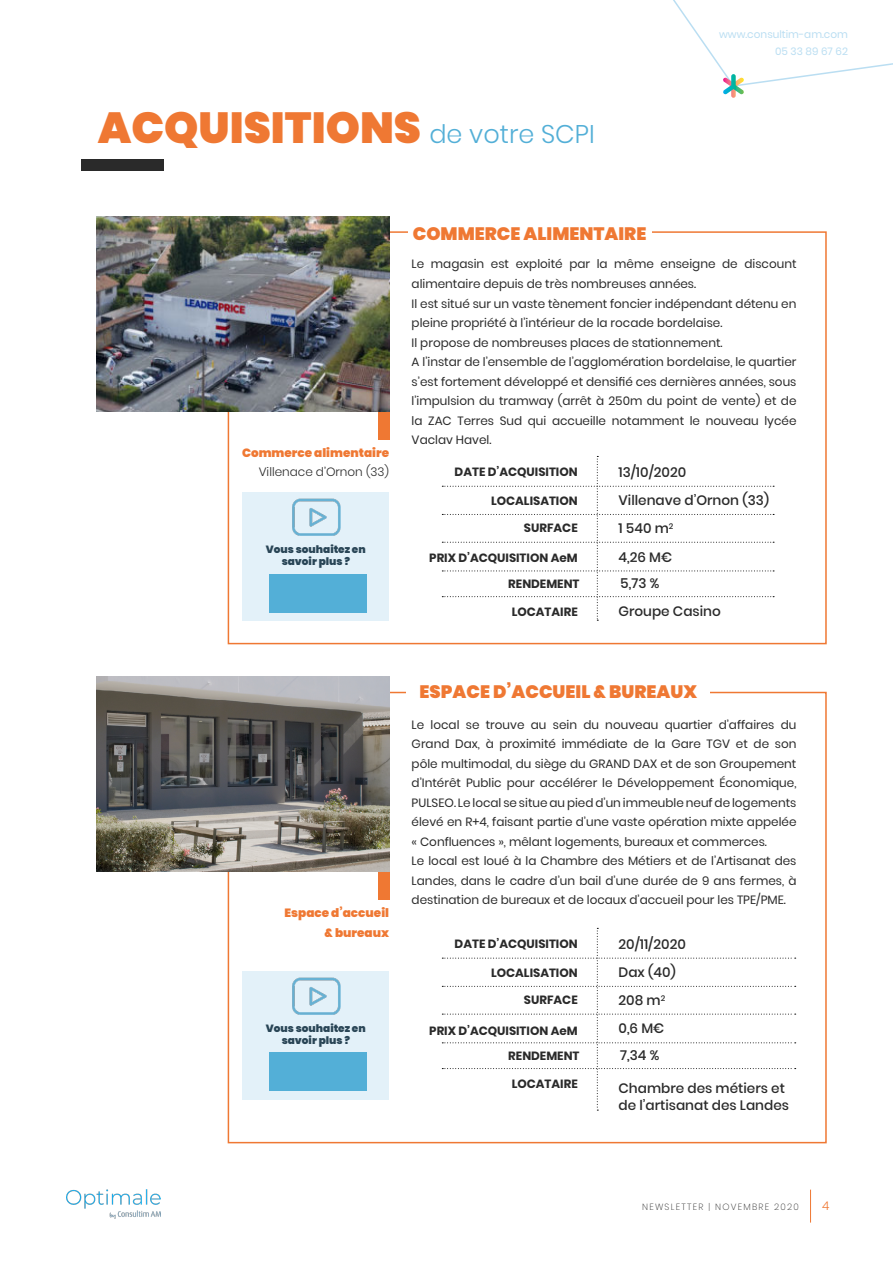
<style>
.page{position:relative;width:893px;height:1263px;background:#fff}
.page>*{position:absolute;margin:0;border:0;box-sizing:border-box;transform-origin:0 0}
.t1{font:900 43.5px "Poppins";color:#ef7833}
.t2{font:900 18px "Poppins";color:#ef7833}
.t3{font:500 13.65px/28.2px "Poppins";color:#2a2a2a}
.t4{font:12px/19.5px "Poppins";color:#2a2a2a}
.t5{font:700 12px "Poppins";color:#2a2a2a}
.t6{font:900 12px/19.5px "Poppins";color:#ef7833;text-align:right}
.t7{font:300 12px "Poppins";color:#2a2a2a}
.t8{font:300 12px "Poppins";color:#ef7833}
.t9{font:900 10.5px/12.6px "Poppins";color:#294556;text-align:center}
.t10{font:10.5px/16.5px "Poppins";color:#badef2;text-align:right}
.t11{font:200 9px "Poppins";letter-spacing:.14em;color:#2a2a2a}
.s1{font-weight:300;font-size:25.5px;color:#53afd7}
</style>
<div class="page">
<hr style="left:810px;top:1189px;width:1px;height:33px;background:#ef7833">
<img style="left:66px;top:1189px;width:95px;height:30px">
<svg style="left:673px;top:0;width:220px;height:98px"></svg>
<div style="left:81px;top:160px;width:83px;height:11px;background:#2a2a2a"></div>
<div style="left:378px;top:392px;width:11px;height:48px;background:#ef7833"></div>
<img style="left:96px;top:216px;width:293px;height:195px">
<svg style="left:442px;top:456px;width:332px;height:165px"></svg>
<div style="left:243px;top:492px;width:146px;height:129px;background:#e3f1f9"></div>
<div style="left:269px;top:574px;width:98px;height:38px;background:#53afd7"></div>
<img style="left:292px;top:499px;width:49px;height:36px">
<div style="left:378px;top:853px;width:11px;height:47px;background:#ef7833"></div>
<img style="left:96px;top:677px;width:293px;height:195px">
<svg style="left:442px;top:928px;width:354px;height:183px"></svg>
<div style="left:243px;top:971px;width:146px;height:128px;background:#e3f1f9"></div>
<div style="left:269px;top:1053px;width:98px;height:38px;background:#53afd7"></div>
<img style="left:292px;top:977px;width:49px;height:37px">
<h1 class="t1" style="left:98px;top:103px;width:498px">ACQUISITIONS <span class="s1">de votre SCPI</span></h1>
<h2 class="t2" style="left:413px;top:223px;width:235px">COMMERCE ALIMENTAIRE</h2>
<p class="t10" style="left:719px;top:27px;width:130px">www.consultim-am.com<br>05 33 89 67 62</p>
<p class="t4" style="left:412px;top:255px;width:386px">Le magasin est exploité par la même enseigne de discount alimentaire depuis de très nombreuses années.<br>Il est situé sur un vaste tènement foncier indépendant détenu en pleine propriété à l’intérieur de la rocade bordelaise.<br>Il propose de nombreuses places de stationnement.<br>A l’instar de l’ensemble de l’agglomération bordelaise, le quartier s’est fortement développé et densifié ces dernières années, sous l’impulsion du tramway (arrêt à 250m du point de vente) et de la ZAC Terres Sud qui accueille notamment le nouveau lycée Vaclav Havel.</p>
<p class="t6" style="left:242px;top:443px;width:149px">Commerce alimentaire</p>
<p class="t7" style="left:259px;top:465px;width:132px">Villenace d’Ornon (33)</p>
<p class="t5" style="left:455px;top:465px;width:125px">DATE D’ACQUISITION</p>
<p class="t5" style="left:491px;top:494px;width:88px">LOCALISATION</p>
<p class="t5" style="left:524px;top:521px;width:55px">SURFACE</p>
<p class="t9" style="left:266px;top:543px;width:101px">Vous souhaitez en savoir plus ?</p>
<p class="t5" style="left:429px;top:551px;width:150px">PRIX D’ACQUISITION AeM</p>
<p class="t3" style="left:618px;top:458px;width:152px">13/10/2020<br>Villenave d’Ornon (33)<br>1 540 m<sup>2<br></sup>4,26 M€</p>
<p class="t5" style="left:508px;top:577px;width:73px">RENDEMENT</p>
<p class="t3" style="left:620px;top:569px;width:40px">5,73 %</p>
<p class="t5" style="left:512px;top:605px;width:67px">LOCATAIRE</p>
<p class="t3" style="left:618px;top:597px;width:104px">Groupe Casino</p>
<p class="t6" style="left:285px;top:903px;width:106px">Espace d’accueil &amp; bureaux</p>
<p class="t9" style="left:266px;top:1022px;width:101px">Vous souhaitez en savoir plus ?</p>
<h2 class="t2" style="left:420px;top:681px;width:279px">ESPACE D’ACCUEIL &amp; BUREAUX</h2>
<p class="t4" style="left:412px;top:715px;width:386px">Le local se trouve au sein du nouveau quartier d’affaires du Grand Dax, à proximité immédiate de la Gare TGV et de son pôle multimodal, du siège du GRAND DAX et de son Groupement d’Intérêt Public pour accélérer le Développement Économique, PULSEO. Le local se situe au pied d’un immeuble neuf de logements élevé en R+4, faisant partie d’une vaste opération mixte appelée « Confluences », mêlant logements, bureaux et commerces.<br>Le local est loué à la Chambre des Métiers et de l’Artisanat des Landes, dans le cadre d’un bail d’une durée de 9 ans fermes, à destination de bureaux et de locaux d’accueil pour les TPE/PME.</p>
<p class="t5" style="left:455px;top:937px;width:125px">DATE D’ACQUISITION</p>
<p class="t5" style="left:491px;top:966px;width:88px">LOCALISATION</p>
<p class="t5" style="left:524px;top:993px;width:55px">SURFACE</p>
<p class="t5" style="left:429px;top:1024px;width:150px">PRIX D’ACQUISITION AeM</p>
<p class="t3" style="left:618px;top:930px;width:69px">20/11/2020<br>Dax (40)<br>208 m<sup>2<br></sup>0,6 M€</p>
<p class="t5" style="left:508px;top:1049px;width:73px">RENDEMENT</p>
<p class="t3" style="left:620px;top:1041px;width:41px">7,34 %</p>
<p class="t5" style="left:512px;top:1077px;width:67px">LOCATAIRE</p>
<p class="t3" style="left:618px;top:1080px;width:172px;line-height:16.4px">Chambre des métiers et de l’artisanat des Landes</p>
<p class="t11" style="left:642px;top:1202px;width:158px">NEWSLETTER | NOVEMBRE 2020</p>
<p class="t8" style="left:822px;top:1199px;width:9px">4</p>
</div>
